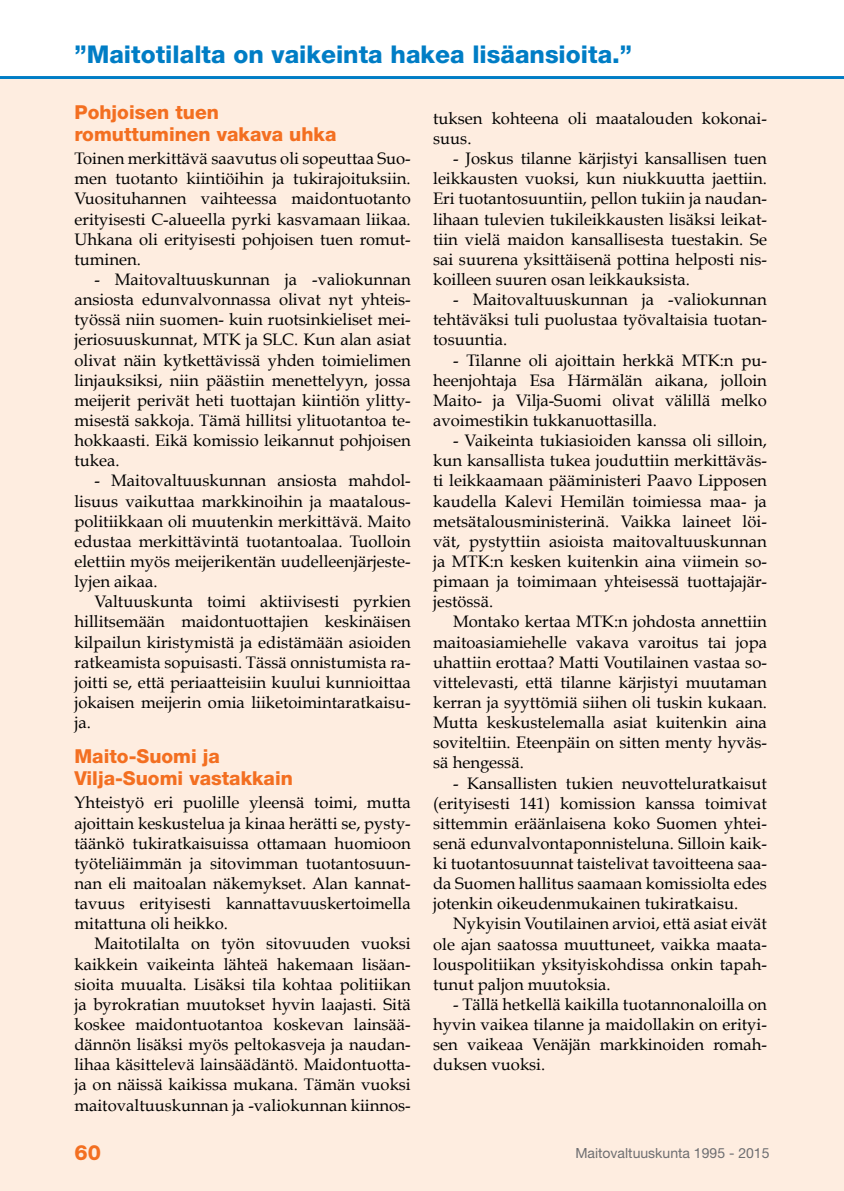
<style>
.page{position:relative;width:844px;height:1191px;background:#fff}
.page>*{position:absolute;margin:0;border:0;box-sizing:border-box;transform-origin:0 0}
.t1{font:800 24.5px "Helvetica Neue";color:#007dc5}
.t2{font:800 21px "Helvetica Neue";color:#f36f21}
.t3{font:800 19.25px/21.9px "Helvetica Neue";color:#f36f21}
.t4{font:16.62px/20.1px "Book Antiqua";color:#000;text-align:justify}
.t5{font:14px "Helvetica Neue";color:#6d6e71}
.t6{font:13.47px "Helvetica Neue";color:#6d6e71}
</style>
<div class="page">
<svg style="left:0;top:76px;width:843px;height:4px;background:#419acc"></svg>
<div style="left:0;top:80px;width:843px;height:1111px;background:#feede0"></div>
<h1 class="t1" style="left:74px;top:40px;width:559px">”Maitotilalta on vaikeinta hakea lisäansioita.”</h1>
<p class="t3" style="left:74px;top:101px;width:263px">Pohjoisen tuen romuttuminen vakava uhka</p>
<p class="t4" style="left:74px;top:148px;width:338px">Toinen merkittävä saavutus oli sopeuttaa Suo&shy;men tuotanto kiintiöihin ja tukirajoituksiin.<br>Vuosituhannen vaihteessa maidontuotanto erityisesti C-alueella pyrki kasvamaan liikaa.<br>Uhkana oli erityisesti pohjoisen tuen romut&shy;tuminen.</p>
<p class="t4" style="left:74px;top:269px;width:338px;text-indent:20px">- Maitovaltuuskunnan ja -valiokunnan ansiosta edunvalvonnassa olivat nyt yhteis&shy;työssä niin suomen- kuin ruotsinkieliset mei&shy;jeriosuuskunnat, MTK ja SLC. Kun alan asiat olivat näin kytkettävissä yhden toimielimen linjauksiksi, niin päästiin menettelyyn, jossa meijerit perivät heti tuottajan kiintiön ylitty&shy;misestä sakkoja. Tämä hillitsi ylituotantoa te&shy;hokkaasti. Eikä komissio leikannut pohjoisen tukea.</p>
<p class="t4" style="left:74px;top:471px;width:338px;text-indent:20px">- Maitovaltuuskunnan ansiosta mahdol&shy;lisuus vaikuttaa markkinoihin ja maatalous&shy;politiikkaan oli muutenkin merkittävä. Maito edustaa merkittävintä tuotantoalaa. Tuolloin elettiin myös meijerikentän uudelleenjärjeste&shy;lyjen aikaa.</p>
<p class="t4" style="left:74px;top:591px;width:338px;text-indent:20px">Valtuuskunta toimi aktiivisesti pyrkien hillitsemään maidontuottajien keskinäisen kilpailun kiristymistä ja edistämään asioiden ratkeamista sopuisasti. Tässä onnistumista ra&shy;joitti se, että periaatteisiin kuului kunnioittaa jokaisen meijerin omia liiketoimintaratkaisu&shy;ja.</p>
<p class="t3" style="left:74px;top:745px;width:220px">Maito-Suomi ja<br>Vilja-Suomi vastakkain</p>
<p class="t4" style="left:74px;top:792px;width:338px">Yhteistyö eri puolille yleensä toimi, mutta ajoittain keskustelua ja kinaa herätti se, pysty&shy;täänkö tukiratkaisuissa ottamaan huomioon työteliäimmän ja sitovimman tuotantosuun&shy;nan eli maitoalan näkemykset. Alan kannat&shy;tavuus erityisesti kannattavuuskertoimella mitattuna oli heikko.</p>
<p class="t4" style="left:74px;top:933px;width:338px;text-indent:20px">Maitotilalta on työn sitovuuden vuoksi kaikkein vaikeinta lähteä hakemaan lisäan&shy;sioita muualta. Lisäksi tila kohtaa politiikan ja byrokratian muutokset hyvin laajasti. Sitä koskee maidontuotantoa koskevan lainsää&shy;dännön lisäksi myös peltokasveja ja naudan&shy;lihaa käsittelevä lainsäädäntö. Maidontuotta&shy;ja on näissä kaikissa mukana. Tämän vuoksi maitovaltuuskunnan ja -valiokunnan kiinnos-</p>
<p class="t4" style="left:433px;top:108px;width:335px">tuksen kohteena oli maatalouden kokonai&shy;suus.</p>
<p class="t4" style="left:433px;top:148px;width:335px;text-indent:20px">- Joskus tilanne kärjistyi kansallisen tuen leikkausten vuoksi, kun niukkuutta jaettiin.<br>Eri tuotantosuuntiin, pellon tukiin ja naudan&shy;lihaan tulevien tukileikkausten lisäksi leikat&shy;tiin vielä maidon kansallisesta tuestakin. Se sai suurena yksittäisenä pottina helposti nis&shy;koilleen suuren osan leikkauksista.</p>
<p class="t4" style="left:433px;top:289px;width:335px;text-indent:20px">- Maitovaltuuskunnan ja -valiokunnan tehtäväksi tuli puolustaa työvaltaisia tuotan&shy;tosuuntia.</p>
<p class="t4" style="left:433px;top:350px;width:335px;text-indent:20px">- Tilanne oli ajoittain herkkä MTK:n pu&shy;heenjohtaja Esa Härmälän aikana, jolloin Maito- ja Vilja-Suomi olivat välillä melko avoimestikin tukkanuottasilla.</p>
<p class="t4" style="left:433px;top:430px;width:335px;text-indent:20px">- Vaikeinta tukiasioiden kanssa oli silloin, kun kansallista tukea jouduttiin merkittäväs&shy;ti leikkaamaan pääministeri Paavo Lipposen kaudella Kalevi Hemilän toimiessa maa- ja metsätalousministerinä. Vaikka laineet löi&shy;vät, pystyttiin asioista maitovaltuuskunnan ja MTK:n kesken kuitenkin aina viimein so&shy;pimaan ja toimimaan yhteisessä tuottajajär&shy;jestössä.</p>
<p class="t4" style="left:433px;top:611px;width:335px;text-indent:20px">Montako kertaa MTK:n johdosta annettiin maitoasiamiehelle vakava varoitus tai jopa uhattiin erottaa? Matti Voutilainen vastaa so&shy;vittelevasti, että tilanne kärjistyi muutaman kerran ja syyttömiä siihen oli tuskin kukaan.<br>Mutta keskustelemalla asiat kuitenkin aina soviteltiin. Eteenpäin on sitten menty hyväs&shy;sä hengessä.</p>
<p class="t4" style="left:433px;top:773px;width:335px;text-indent:20px">- Kansallisten tukien neuvotteluratkaisut (erityisesti 141) komission kanssa toimivat sittemmin eräänlaisena koko Suomen yhtei&shy;senä edunvalvontaponnisteluna. Silloin kaik&shy;ki tuotantosuunnat taistelivat tavoitteena saa&shy;da Suomen hallitus saamaan komissiolta edes jotenkin oikeudenmukainen tukiratkaisu.</p>
<p class="t4" style="left:433px;top:913px;width:335px;text-indent:20px">Nykyisin Voutilainen arvioi, että asiat eivät ole ajan saatossa muuttuneet, vaikka maata&shy;louspolitiikan yksityiskohdissa onkin tapah&shy;tunut paljon muutoksia.</p>
<p class="t4" style="left:433px;top:994px;width:335px;text-indent:20px">- Tällä hetkellä kaikilla tuotannonaloilla on hyvin vaikea tilanne ja maidollakin on erityi&shy;sen vaikeaa Venäjän markkinoiden romah&shy;duksen vuoksi.</p>
<p class="t2" style="left:74px;top:1140px;width:28px">60</p>
<p class="t6" style="left:433px;top:1145px;width:338px">MAITOVALTUUSKUNTA Suomalaisen maidon puolesta</p>
<p class="t5" style="left:575px;top:1144px;width:196px">Maitovaltuuskunta 1995 - 2015</p>
</div>
